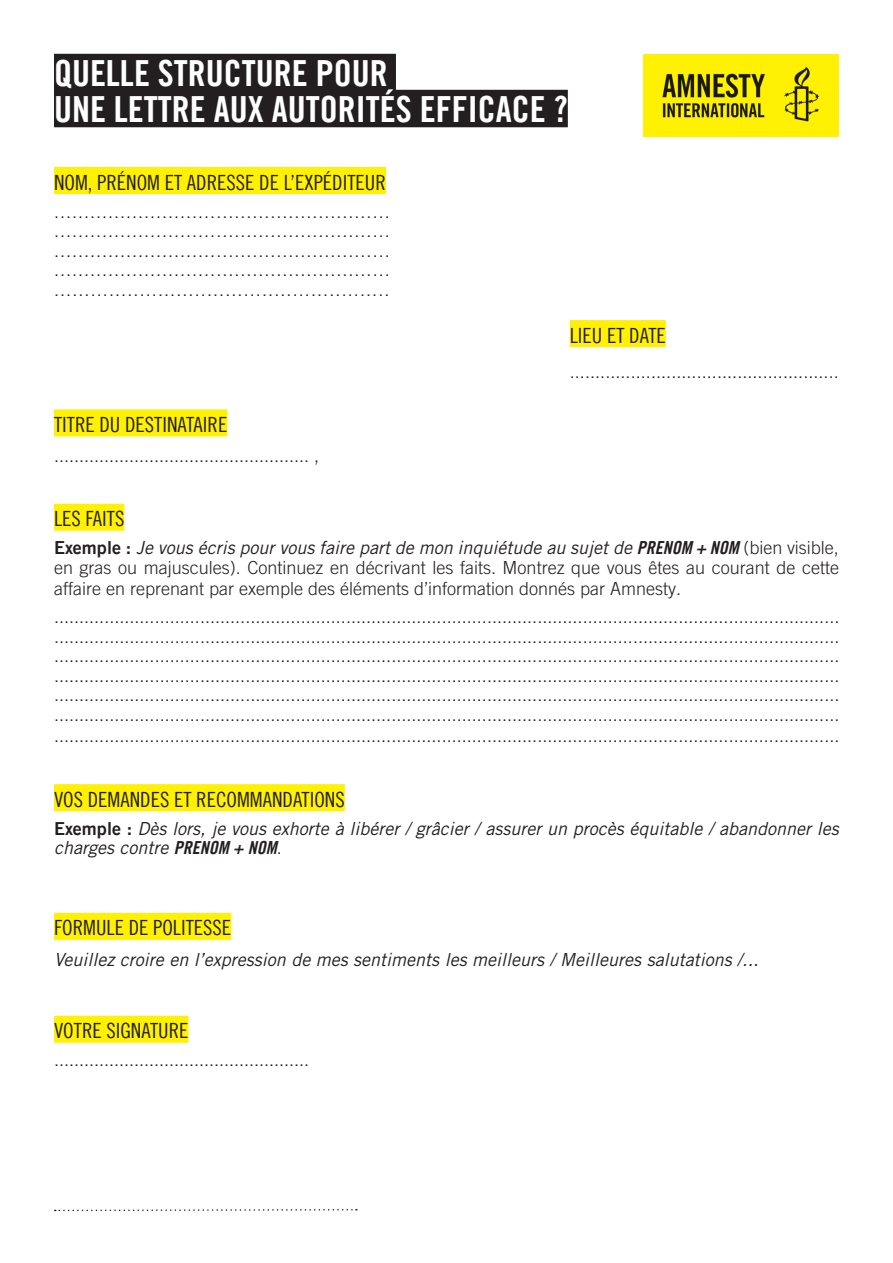
<style>
.page{position:relative;width:893px;height:1263px;background:#fff}
.page>*{position:absolute;margin:0;border:0;box-sizing:border-box;transform-origin:0 0}
.t1{font:36px "Amnesty Trade Gothic Bd Cn 20";color:#fff}
.t2{font:21px "Amnesty Trade Gothic Cn 18";color:#231f20}
.t3{font:300 18px/19.5px "Amnesty Trade Gothic";color:#231f20;text-align:justify}
.t4{font:italic 18px/19.5px "Amnesty Trade Gothic";color:#231f20}
.s1{font-family:"Amnesty Trade Gothic Bd 2";font-weight:400}
.s2{font-weight:400;font-style:italic}
.s3{font-family:"Amnesty Trade Gothic Bd Cn 20 Ob";font-weight:400}
.s4{font-family:"Amnesty Trade Gothic Bd 2";font-style:normal}
.s5{font-family:"Amnesty Trade Gothic Bd Cn 20 Ob";font-style:normal}
.s6{font-weight:300;font-style:normal}
</style>
<div class="page">
<div style="left:54px;top:167px;width:332px;height:27px;background:#fff101"></div>
<div style="left:570px;top:320px;width:96px;height:27px;background:#fff101"></div>
<div style="left:54px;top:409px;width:173px;height:27px;background:#fff101"></div>
<div style="left:54px;top:504px;width:70px;height:27px;background:#fff101"></div>
<div style="left:54px;top:784px;width:291px;height:27px;background:#fff101"></div>
<div style="left:54px;top:913px;width:177px;height:27px;background:#fff101"></div>
<div style="left:54px;top:1016px;width:135px;height:27px;background:#fff101"></div>
<svg style="left:55px;top:1209px;width:302px;height:3px"></svg>
<div style="left:54px;top:54px;width:342px;height:37px;background:#231f20"></div>
<div style="left:54px;top:90px;width:514px;height:37px;background:#231f20"></div>
<img style="left:644px;top:54px;width:195px;height:83px">
<p class="t1" style="left:54px;top:51px;width:335px">QUELLE STRUCTURE POUR</p>
<p class="t1" style="left:54px;top:87px;width:515px">UNE LETTRE AUX AUTORITÉS EFFICACE ?</p>
<p class="t2" style="left:54px;top:170px;width:333px">NOM, PRÉNOM ET ADRESSE DE L’EXPÉDITEUR</p>
<p class="t3" style="left:54px;top:201px;width:337px">........................................................ ........................................................ ........................................................ ........................................................ .......................................................</p>
<p class="t2" style="left:54px;top:412px;width:175px">TITRE DU DESTINATAIRE</p>
<p class="t3" style="left:54px;top:446px;width:267px">................................................... ,</p>
<p class="t2" style="left:570px;top:323px;width:98px">LIEU ET DATE</p>
<p class="t3" style="left:570px;top:362px;width:270px">.....................................................</p>
<p class="t2" style="left:54px;top:506px;width:72px">LES FAITS</p>
<p class="t3" style="left:54px;top:538px;width:787px"><span class="s1">Exemple :</span> <span class="s2">Je vous écris pour vous faire part de mon inquiétude au sujet de</span> <span class="s3">PRENOM + NOM</span> (bien visible, en gras ou majuscules). Continuez en décrivant les faits. Montrez que vous êtes au courant de cette</p>
<p class="t3" style="left:54px;top:579px;width:629px">affaire en reprenant par exemple des éléments d’information donnés par Amnesty.</p>
<p class="t3" style="left:54px;top:607px;width:787px">............................................................................................................................................................ ............................................................................................................................................................ ............................................................................................................................................................ ............................................................................................................................................................ ............................................................................................................................................................ ............................................................................................................................................................</p>
<p class="t3" style="left:54px;top:726px;width:787px">............................................................................................................................................................</p>
<p class="t2" style="left:54px;top:787px;width:292px">VOS DEMANDES ET RECOMMANDATIONS</p>
<p class="t4" style="left:54px;top:818px;width:786px"><span class="s4">Exemple :</span> Dès lors, je vous exhorte à libérer / grâcier / assurer un procès équitable / abandonner les charges contre <span class="s5">PRENOM + NOM</span><span class="s6">.</span></p>
<p class="t2" style="left:54px;top:915px;width:179px">FORMULE DE POLITESSE</p>
<p class="t4" style="left:54px;top:949px;width:706px">Veuillez croire en l’expression de mes sentiments les meilleurs / Meilleures salutations /...</p>
<p class="t2" style="left:54px;top:1018px;width:136px">VOTRE SIGNATURE</p>
<p class="t3" style="left:54px;top:1050px;width:257px">...................................................</p>
</div>
